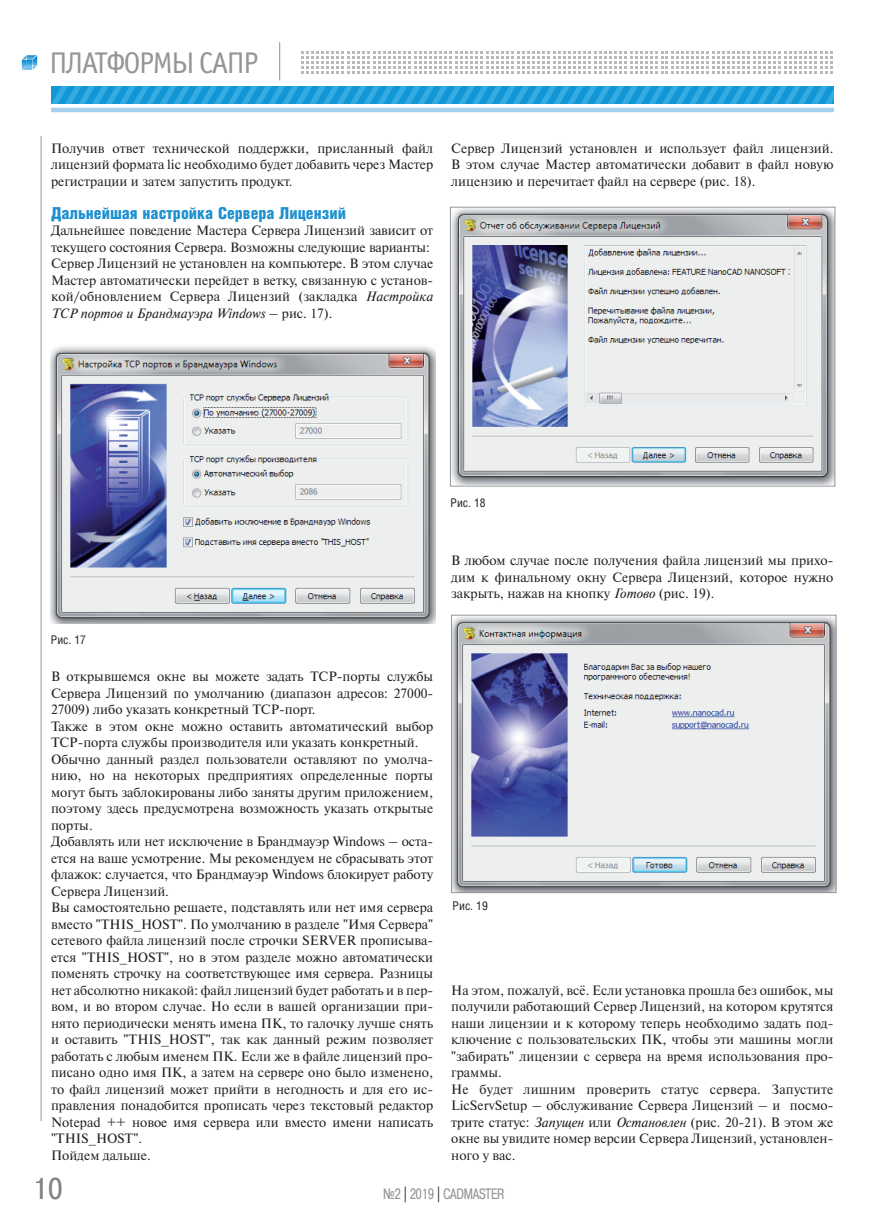
<style>
.page{position:relative;width:893px;height:1221px;background:#fff}
.page>*{position:absolute;margin:0;border:0;box-sizing:border-box;transform-origin:0 0}
.t1{font:30px "Officina Sans C";letter-spacing:-.05em;color:#939598}
.t2{font:30px "Pragmatica Cond C";color:#808285;scale:1.07 1}
.t3{font:900 16.5px "Helios Cond";color:#1d90d0}
.t4{font:15px "Pragmatica Cond C";color:#939598;scale:.9 1}
.t5{font:13.5px/16.5px "Newton C";color:#231f20;text-align:justify}
.t6{font:12px "Helios Cond";color:#231f20}
.s1{font-style:italic}
.s2{color:#231f20}
</style>
<div class="page">
<svg style="left:21px;top:55px;width:17px;height:15px"></svg>
<svg style="left:51px;top:86px;width:782px;height:18px;background:#209fda"></svg>
<hr style="left:51px;top:108px;width:782px;height:4px;background:#a6d0ee">
<hr style="left:279px;top:42px;width:1px;height:38px;background:#939598">
<svg style="left:301px;top:51px;width:532px;height:23px"></svg>
<hr style="left:41px;top:136px;width:1px;height:985px;background:#939598">
<img style="left:51px;top:346px;width:384px;height:277px">
<img style="left:452px;top:209px;width:381px;height:275px">
<div style="left:450px;top:207px;width:385px;height:279px;border:1px solid #939598"></div>
<img style="left:453px;top:616px;width:381px;height:275px">
<div style="left:451px;top:614px;width:385px;height:279px;border:1px solid #939598"></div>
<h1 class="t1" style="left:49px;top:51px;width:211px">ПЛАТФОРМЫ САПР</h1>
<p class="t5" style="left:51px;top:141px;width:384px">Получив ответ технической поддержки, присланный файл лицензий формата lic необходимо будет добавить через Мастер регистрации и затем запустить продукт.</p>
<p class="t3" style="left:51px;top:207px;width:297px">Дальнейшая настройка Сервера Лицензий</p>
<p class="t5" style="left:51px;top:223px;width:384px;text-align:left">Дальнейшее поведение Мастера Сервера Лицензий зависит от текущего состояния Сервера. Возможны следующие варианты:<br>Сервер Лицензий не установлен на компьютере. В этом случае Мастер автоматически перейдет в ветку, связанную с установ&shy;кой/обновлением Сервера Лицензий (закладка <span class="s1">Настройка TCP портов и Брандмауэра Windows</span> – рис. 17).</p>
<p class="t5" style="left:451px;top:141px;width:384px">Сервер Лицензий установлен и использует файл лицензий.<br>В этом случае Мастер автоматически добавит в файл новую лицензию и перечитает файл на сервере (рис. 18).</p>
<p class="t6" style="left:450px;top:498px;width:37px">Рис. 18</p>
<p class="t6" style="left:51px;top:635px;width:37px">Рис. 17</p>
<p class="t5" style="left:51px;top:669px;width:384px;text-align:left">В открывшемся окне вы можете задать TCP-порты службы Сервера Лицензий по умолчанию (диапазон адресов: 27000- 27009) либо указать конкретный TCP-порт.<br>Также в этом окне можно оставить автоматический выбор TCP-порта службы производителя или указать конкретный.<br>Обычно данный раздел пользователи оставляют по умолча&shy;нию, но на некоторых предприятиях определенные порты могут быть заблокированы либо заняты другим приложением, поэтому здесь предусмотрена возможность указать открытые порты.<br>Добавлять или нет исключение в Брандмауэр Windows – оста&shy;ется на ваше усмотрение. Мы рекомендуем не сбрасывать этот флажок: случается, что Брандмауэр Windows блокирует работу Сервера Лицензий.<br>Вы самостоятельно решаете, подставлять или нет имя сервера вместо "THIS_HOST". По умолчанию в разделе "Имя Сервера" сетевого файла лицензий после строчки SERVER прописыва&shy;ется "THIS_HOST", но в этом разделе можно автоматически поменять строчку на соответствующее имя сервера. Разницы нет абсолютно никакой: файл лицензий будет работать и в пер&shy;вом, и во втором случае. Но если в вашей организации при&shy;нято периодически менять имена ПК, то галочку лучше снять и оставить "THIS_HOST", так как данный режим позволяет работать с любым именем ПК. Если же в файле лицензий про&shy;писано одно имя ПК, а затем на сервере оно было изменено, то файл лицензий может прийти в негодность и для его ис&shy;правления понадобится прописать через текстовый редактор Notepad ++ новое имя сервера или вместо имени написать "THIS_HOST".<br>Пойдем дальше.</p>
<p class="t5" style="left:451px;top:553px;width:384px">В любом случае после получения файла лицензий мы прихо&shy;дим к финальному окну Сервера Лицензий, которое нужно закрыть, нажав на кнопку <span class="s1">Готово</span> (рис. 19).</p>
<p class="t6" style="left:453px;top:901px;width:37px">Рис. 19</p>
<p class="t5" style="left:451px;top:982px;width:384px;text-align:left">На этом, пожалуй, всё. Если установка прошла без ошибок, мы получили работающий Сервер Лицензий, на котором крутятся наши лицензии и к которому теперь необходимо задать под&shy;ключение с пользовательских ПК, чтобы эти машины могли "забирать" лицензии с сервера на время использования про&shy;граммы.<br>Не будет лишним проверить статус сервера. Запустите LicServSetup – обслуживание Сервера Лицензий – и посмо&shy;трите статус: <span class="s1">Запущен</span> или <span class="s1">Остановлен</span> (рис. 20-21). В этом же окне вы увидите номер версии Сервера Лицензий, установлен&shy;ного у вас.</p>
<h1 class="t2" style="left:33px;top:1171px;width:29px">10</h1>
<p class="t4" style="left:383px;top:1185px;width:136px">¹2 <span class="s2">|</span> 2019 <span class="s2">|</span> CADMASTER</p>
</div>
